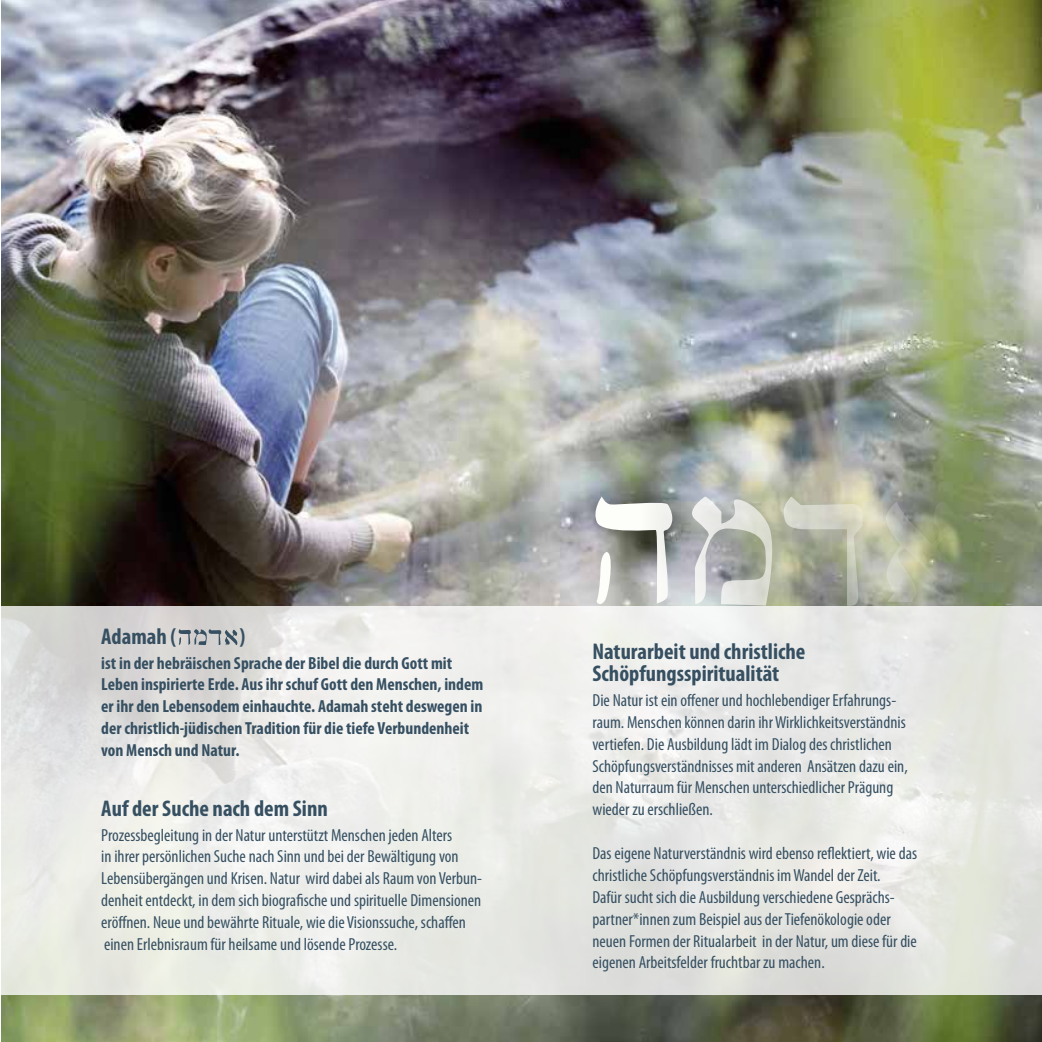
<style>
.page{position:relative;width:1042px;height:1042px;background:#fff}
.page>*{position:absolute;margin:0;border:0;box-sizing:border-box;transform-origin:0 0}
.t1{font:700 condensed 22.75px/21.9px "Myriad Pro";color:#365062}
.t2{font:condensed 17.5px/21.9px "Myriad Pro";color:#365062}
.t3{font:700 condensed 17.5px/21.9px "Myriad Pro";color:#365062}
</style>
<div class="page">
<img style="left:2px;top:0;width:1040px;height:1042px">
<svg style="left:1px;top:606px;width:1041px;height:389px;fill:#e9eae6"></svg>
<svg style="left:594px;top:496px;width:80px;height:112px"></svg>
<svg style="left:684px;top:496px;width:178px;height:112px;background:#b9bbb0"></svg>
<svg style="left:882px;top:499px;width:84px;height:106px;background:#a0a68d"></svg>
<svg style="left:178px;top:629px;width:60px;height:16px"></svg>
<h1 class="t1" style="left:101px;top:625px;width:77px">Adamah (</h1>
<h1 class="t1" style="left:240px;top:625px;width:7px">)</h1>
<p class="t3" style="left:101px;top:651px;width:383px">ist in der hebräischen Sprache der Bibel die durch Gott mit Leben inspirierte Erde. Aus ihr schuf Gott den Menschen, indem er ihr den Lebensodem einhauchte. Adamah steht deswegen in der christlich-jüdischen Tradition für die tiefe Verbundenheit von Mensch und Natur.</p>
<h1 class="t1" style="left:101px;top:797px;width:228px">Auf der Suche nach dem Sinn</h1>
<p class="t2" style="left:101px;top:823px;width:382px">Prozessbegleitung in der Natur unterstützt Menschen jeden Alters<br>in ihrer persönlichen Suche nach Sinn und bei der Bewältigung von Lebensübergängen und Krisen. Natur wird dabei als Raum von Verbun&shy;denheit entdeckt, in dem sich biografische und spirituelle Dimensionen eröffnen. Neue und bewährte Rituale, wie die Visionssuche, schaffen einen Erlebnisraum für heilsame und lösende Prozesse.</p>
<h1 class="t1" style="left:592px;top:640px;width:214px">Naturarbeit und christliche<br>Schöpfungsspiritualität</h1>
<p class="t2" style="left:592px;top:689px;width:317px">Die Natur ist ein offener und hochlebendiger Erfahrungs&shy;raum. Menschen können darin ihr Wirklichkeitsverständnis vertiefen. Die Ausbildung lädt im Dialog des christlichen Schöpfungsverständnisses mit anderen Ansätzen dazu ein, den Naturraum für Menschen unterschiedlicher Prägung wieder zu erschließen.</p>
<p class="t2" style="left:592px;top:842px;width:326px">Das eigene Naturverständnis wird ebenso reflektiert, wie das christliche Schöpfungsverständnis im Wandel der Zeit.<br>Dafür sucht sich die Ausbildung verschiedene Gesprächs&shy;partner*innen zum Beispiel aus der Tiefenökologie oder neuen Formen der Ritualarbeit in der Natur, um diese für die eigenen Arbeitsfelder fruchtbar zu machen.</p>
</div>
